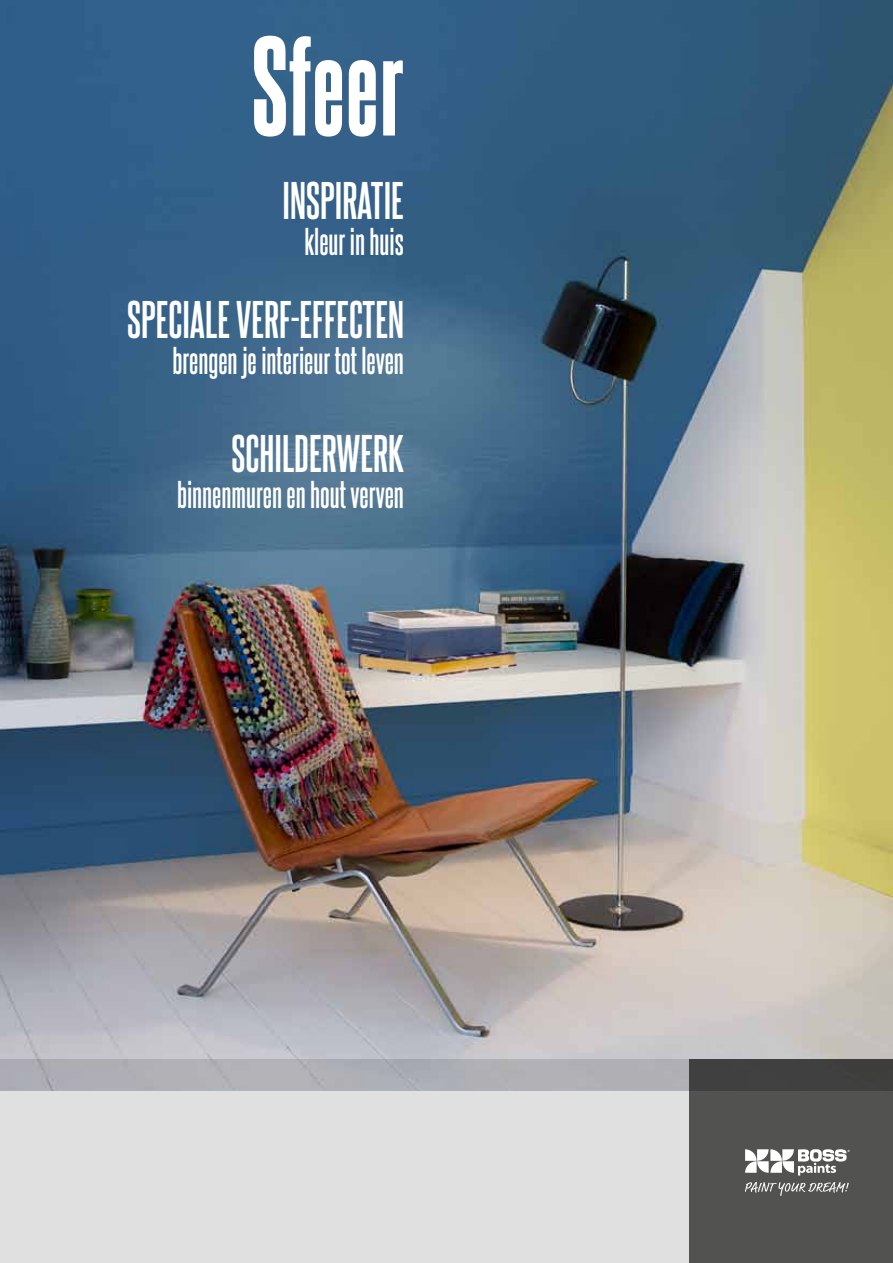
<style>
.page{position:relative;width:893px;height:1263px;background:#fff}
.page>*{position:absolute;margin:0;border:0;box-sizing:border-box;transform-origin:0 0}
.t1{font:120px "Steelfish Eb";color:#fff}
.t2{font:700 45px "Steelfish Rg";color:#fff}
.t3{font:700 33px "Steelfish Rg";color:#fff}
</style>
<div class="page">
<img style="left:0;top:0;width:893px;height:1059px">
<svg style="left:0;top:1059px;width:689px;height:204px;background:#d8d8d9"></svg>
<div style="left:689px;top:1059px;width:204px;height:204px;background:linear-gradient(to bottom,#484848,#565655)"></div>
<svg style="left:745px;top:1149px;width:105px;height:26px"></svg>
<svg style="left:745px;top:1182px;width:104px;height:14px"></svg>
<h1 class="t1" style="left:251px;top:13px;width:154px">SFEER</h1>
<h2 class="t2" style="left:283px;top:173px;width:123px">INSPIRATIE</h2>
<p class="t3" style="left:304px;top:221px;width:101px">kleur in huis</p>
<h2 class="t2" style="left:127px;top:292px;width:250px">Speciale verf-effecten</h2>
<p class="t3" style="left:173px;top:340px;width:233px">brengen je interieur tot leven</p>
<h2 class="t2" style="left:231px;top:426px;width:174px">SCHILDERWERK</h2>
<p class="t3" style="left:177px;top:475px;width:228px">binnenmuren en hout verven</p>
</div>
